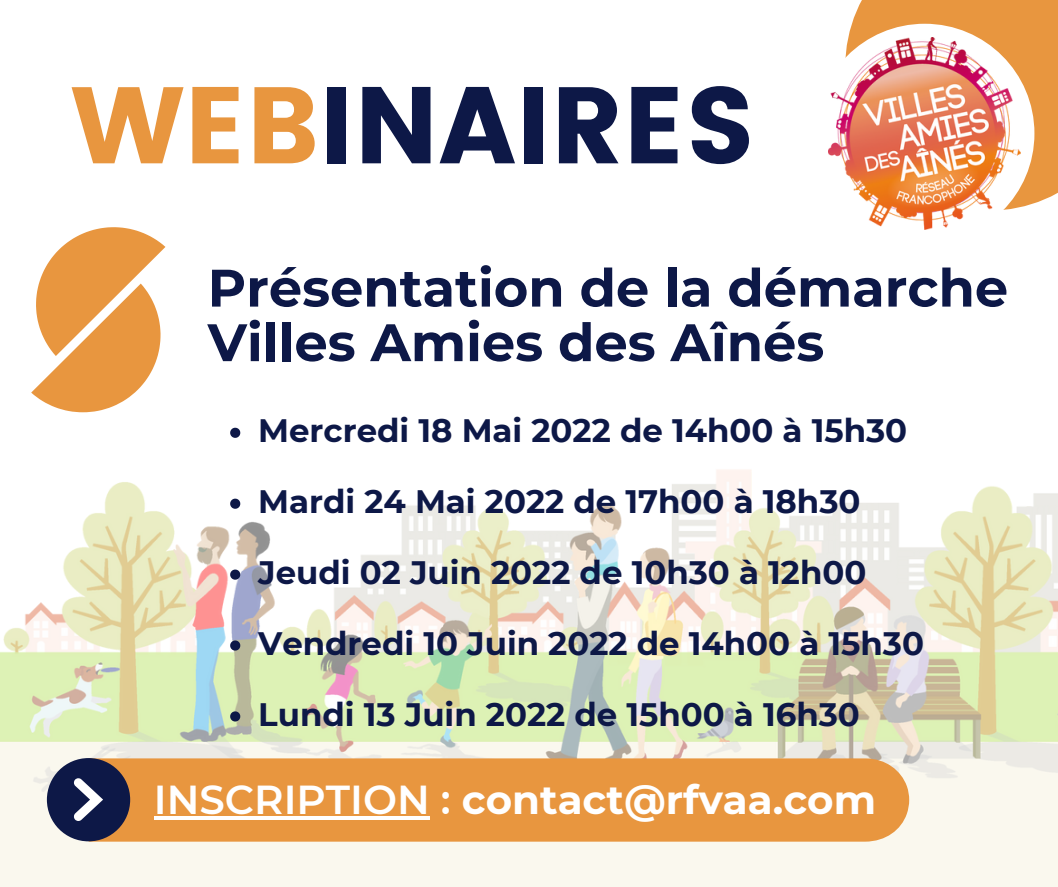
<style>
.page{position:relative;width:1058px;height:887px;background:#fff}
.page>*{position:absolute;margin:0;border:0;box-sizing:border-box;transform-origin:0 0}
.t1{font:108.45px "Poppins";color:#0d1847}
.t2{font:700 52.65px "Montserrat";color:#0d1847}
.t3{font:700 40.35px "Montserrat";color:#fff}
.t4{font:700 32.4px "Montserrat";color:#0d1847}
.s1{color:#e8963f}
.s2{font-weight:600}
</style>
<div class="page">
<img style="left:0;top:246px;width:1058px;height:640px">
<div style="left:95px;top:758px;width:814px;height:83px;background:#e8963f"></div>
<div style="left:47px;top:758px;width:83px;height:83px;background:#0d1847;border-radius:50%"></div>
<svg style="left:74px;top:778px;width:29px;height:43px"></svg>
<svg style="left:31px;top:227px;width:134px;height:185px"></svg>
<div style="left:848px;top:0;width:210px;height:207px;background:#e8963f"></div>
<div style="left:815px;top:24px;width:219px;height:219px;background:#fff;border-radius:50%"></div>
<img style="left:828px;top:37px;width:192px;height:193px">
<svg style="left:230px;top:427px;width:10px;height:11px"></svg>
<svg style="left:230px;top:498px;width:10px;height:10px"></svg>
<svg style="left:230px;top:569px;width:10px;height:10px"></svg>
<svg style="left:230px;top:640px;width:10px;height:10px"></svg>
<svg style="left:230px;top:711px;width:10px;height:10px"></svg>
<hr style="left:154px;top:816px;width:276px;height:4px;background:#fff">
<p class="t1" style="left:71px;top:62px;width:686px"><span class="s1">WEB</span>INAIRES</p>
<p class="t2" style="left:208px;top:255px;width:802px">Présentation de la démarche</p>
<p class="t2" style="left:208px;top:310px;width:618px">Villes Amies des Aînés</p>
<p class="t4" style="left:258px;top:411px;width:650px">Mercredi 18 Mai 2022 de 14h00 à 15h30</p>
<p class="t4" style="left:258px;top:482px;width:604px">Mardi 24 Mai 2022 de 17h00 à 18h30</p>
<p class="t4" style="left:258px;top:553px;width:609px">Jeudi 02 Juin 2022 de 10h30 à 12h00</p>
<p class="t4" style="left:258px;top:623px;width:667px">Vendredi 10 Juin 2022 de 14h00 à 15h30</p>
<p class="t4" style="left:258px;top:694px;width:603px">Lundi 13 Juin 2022 de 15h00 à 16h30</p>
<p class="t3" style="left:154px;top:775px;width:723px"><span class="s2">INSCRIPTION :</span> contact@rfvaa.com</p>
</div>
